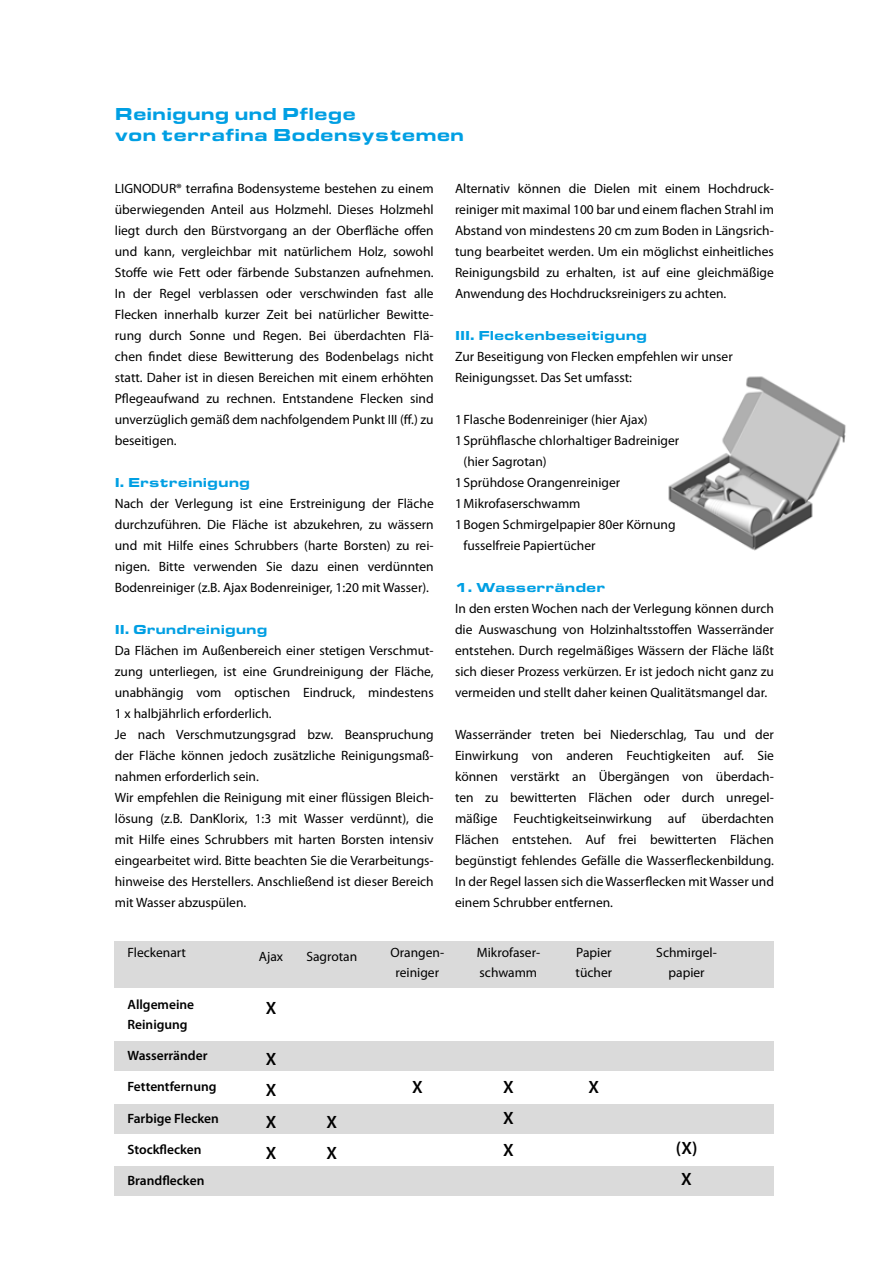
<style>
.page{position:relative;width:893px;height:1263px;background:#fff}
.page>*{position:absolute;margin:0;border:0;box-sizing:border-box;transform-origin:0 0}
.t1{font:18px/21px "Eurostile Extended Black DTC";color:#009fe3}
.t2{font:600 17.85px/31.3px "Myriad Pro";color:#000;text-align:justify}
.t3{font:13.5px/21px "Myriad Pro";color:#000;text-align:justify}
.t4{font:600 13.5px/20.1px "Myriad Pro";color:#000}
.t5{font:13.5px "Eurostile Extended Black DTC";color:#009fe3}
.t6{font:900 13.5px "Eurostile Ext";color:#009fe3}
</style>
<div class="page">
<img style="left:668px;top:376px;width:178px;height:175px">
<div style="left:115px;top:941px;width:659px;height:46px;background:#dadada"></div>
<div style="left:115px;top:1041px;width:659px;height:30px;background:#dadada"></div>
<div style="left:115px;top:1104px;width:659px;height:30px;background:#dadada"></div>
<div style="left:115px;top:1166px;width:659px;height:30px;background:#dadada"></div>
<h1 class="t1" style="left:115px;top:104px;width:351px">Reinigung und Pflege<br>von terrafina Bodensystemen</h1>
<p class="t3" style="left:115px;top:178px;width:320px">LIGNODUR® terrafina Bodensysteme bestehen zu einem überwiegenden Anteil aus Holzmehl. Dieses Holzmehl liegt durch den Bürstvorgang an der Oberfläche offen und kann, vergleichbar mit natürlichem Holz, sowohl Stoffe wie Fett oder färbende Substanzen aufnehmen.<br>In der Regel verblassen oder verschwinden fast alle Flecken innerhalb kurzer Zeit bei natürlicher Bewitte&shy;rung durch Sonne und Regen. Bei überdachten Flä&shy;chen findet diese Bewitterung des Bodenbelags nicht statt. Daher ist in diesen Bereichen mit einem erhöhten Pflegeaufwand zu rechnen. Entstandene Flecken sind unverzüglich gemäß dem nachfolgendem Punkt III (ff.) zu beseitigen.</p>
<p class="t5" style="left:115px;top:475px;width:137px">I. Erstreinigung</p>
<p class="t3" style="left:115px;top:493px;width:320px">Nach der Verlegung ist eine Erstreinigung der Fläche durchzuführen. Die Fläche ist abzukehren, zu wässern und mit Hilfe eines Schrubbers (harte Borsten) zu rei&shy;nigen. Bitte verwenden Sie dazu einen verdünnten Bodenreiniger (z.B. Ajax Bodenreiniger, 1:20 mit Wasser).</p>
<p class="t6" style="left:115px;top:619px;width:154px">II. Grundreinigung</p>
<p class="t3" style="left:115px;top:640px;width:320px;text-align:left">Da Flächen im Außenbereich einer stetigen Verschmut&shy;zung unterliegen, ist eine Grundreinigung der Fläche, unabhängig vom optischen Eindruck, mindestens 1 x halbjährlich erforderlich.<br>Je nach Verschmutzungsgrad bzw. Beanspruchung der Fläche können jedoch zusätzliche Reinigungsmaß&shy;nahmen erforderlich sein.<br>Wir empfehlen die Reinigung mit einer flüssigen Bleich&shy;lösung (z.B. DanKlorix, 1:3 mit Wasser verdünnt), die mit Hilfe eines Schrubbers mit harten Borsten intensiv eingearbeitet wird. Bitte beachten Sie die Verarbeitungs&shy;hinweise des Herstellers. Anschließend ist dieser Bereich mit Wasser abzuspülen.</p>
<p class="t3" style="left:455px;top:178px;width:320px">Alternativ können die Dielen mit einem Hochdruck&shy;reiniger mit maximal 100 bar und einem flachen Strahl im Abstand von mindestens 20 cm zum Boden in Längsrich&shy;tung bearbeitet werden. Um ein möglichst einheitliches Reinigungsbild zu erhalten, ist auf eine gleichmäßige Anwendung des Hochdrucksreinigers zu achten.</p>
<p class="t5" style="left:455px;top:328px;width:194px">III. Fleckenbeseitigung</p>
<p class="t3" style="left:455px;top:346px;width:279px">Zur Beseitigung von Flecken empfehlen wir unser<br>Reinigungsset. Das Set umfasst:</p>
<p class="t3" style="left:455px;top:409px;width:194px">1Flasche Bodenreiniger (hier Ajax)</p>
<p class="t3" style="left:455px;top:430px;width:226px">1Sprühflasche chlorhaltiger Badreiniger</p>
<p class="t3" style="left:463px;top:451px;width:85px">(hier Sagrotan)</p>
<p class="t3" style="left:455px;top:472px;width:167px">1Sprühdose Orangenreiniger</p>
<p class="t3" style="left:455px;top:493px;width:127px">1Mikrofaserschwamm</p>
<p class="t3" style="left:455px;top:514px;width:222px">1Bogen Schmirgelpapier 80er Körnung</p>
<p class="t3" style="left:463px;top:535px;width:134px">fusselfreie Papiertücher</p>
<p class="t5" style="left:455px;top:580px;width:152px">1. Wasserränder</p>
<p class="t3" style="left:455px;top:598px;width:320px">In den ersten Wochen nach der Verlegung können durch die Auswaschung von Holzinhaltsstoffen Wasserränder entstehen. Durch regelmäßiges Wässern der Fläche läßt sich dieser Prozess verkürzen. Er ist jedoch nicht ganz zu vermeiden und stellt daher keinen Qualitätsmangel dar.</p>
<p class="t3" style="left:455px;top:724px;width:320px">Wasserränder treten bei Niederschlag, Tau und der Einwirkung von anderen Feuchtigkeiten auf. Sie können verstärkt an Übergängen von überdach&shy;ten zu bewitterten Flächen oder durch unregel&shy;mäßige Feuchtigkeitseinwirkung auf überdachten Flächen entstehen. Auf frei bewitterten Flächen begünstigt fehlendes Gefälle die Wasserfleckenbildung.<br>In der Regel lassen sich die Wasserflecken mit Wasser und einem Schrubber entfernen.</p>
<p class="t3" style="left:127px;top:942px;width:60px">Fleckenart</p>
<p class="t4" style="left:127px;top:994px;width:68px">Allgemeine<br>Reinigung</p>
<p class="t4" style="left:127px;top:1045px;width:81px">Wasserränder</p>
<p class="t4" style="left:127px;top:1076px;width:91px">Fettentfernung</p>
<p class="t4" style="left:127px;top:1108px;width:93px">Farbige Flecken</p>
<p class="t4" style="left:127px;top:1139px;width:76px">Stockflecken</p>
<p class="t4" style="left:127px;top:1170px;width:78px">Brandflecken</p>
<p class="t3" style="left:259px;top:945px;width:26px">Ajax</p>
<h2 class="t2" style="left:266px;top:991px;width:12px">X</h2>
<h2 class="t2" style="left:266px;top:1043px;width:12px">X X X X</h2>
<p class="t3" style="left:306px;top:945px;width:52px">Sagrotan</p>
<h2 class="t2" style="left:326px;top:1105px;width:12px">X<br>X</h2>
<p class="t3" style="left:391px;top:942px;width:55px;line-height:20.1px;text-align:center">Orangen&shy;reiniger</p>
<p class="t3" style="left:477px;top:942px;width:65px;line-height:20.1px">Mikrofaser&shy;schwamm</p>
<h2 class="t2" style="left:412px;top:1071px;width:12px">X</h2>
<h2 class="t2" style="left:503px;top:1071px;width:12px">X X X</h2>
<p class="t3" style="left:576px;top:942px;width:38px;line-height:20.1px">Papier tücher</p>
<h2 class="t2" style="left:589px;top:1071px;width:12px">X</h2>
<p class="t3" style="left:656px;top:942px;width:62px;line-height:20.1px;text-align:center">Schmirgel&shy;papier</p>
<h2 class="t2" style="left:676px;top:1132px;width:23px;text-align:center">(X)<br>X</h2>
</div>
